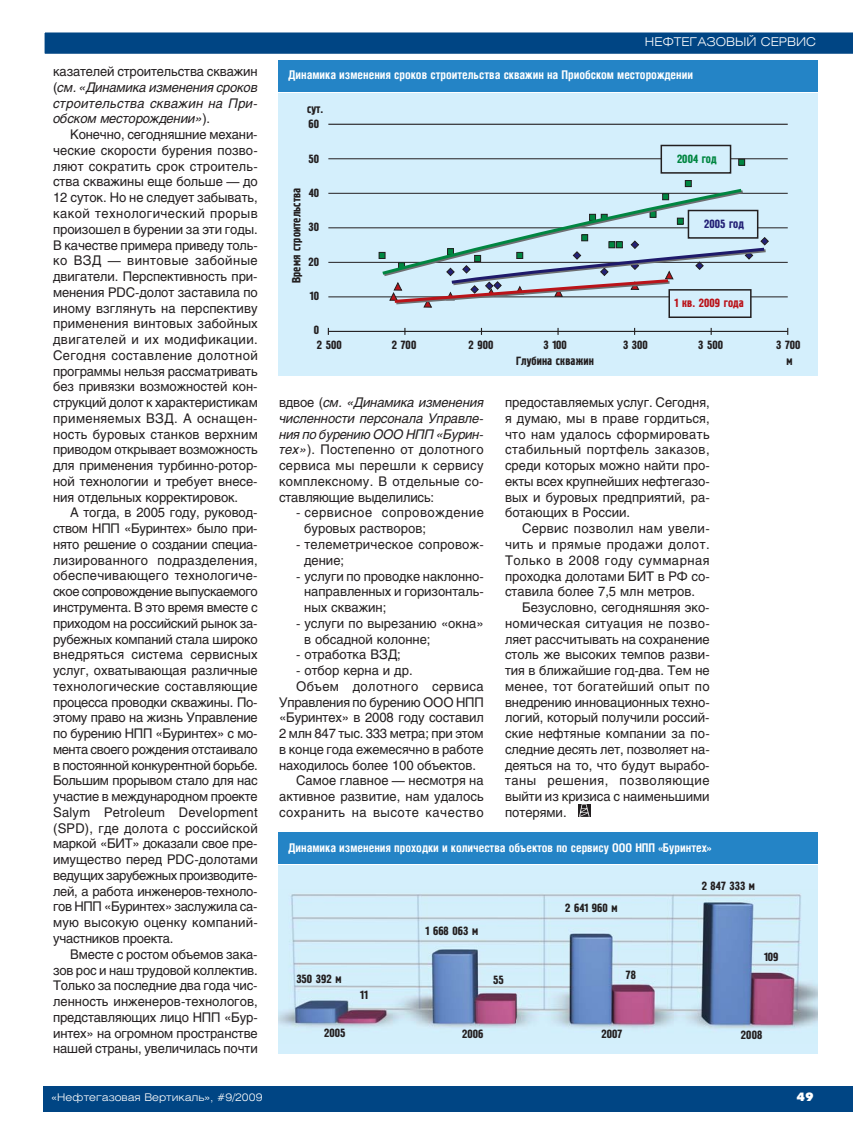
<style>
.page{position:relative;width:853px;height:1132px;background:#fff}
.page>*{position:absolute;margin:0;border:0;box-sizing:border-box;transform-origin:0 0}
.t1{font:13.2px/15.8px "Helios";color:#231f20;text-align:justify}
.t2{font:italic 13.2px/15.8px "Helios";letter-spacing:.02em;color:#231f20;text-align:justify}
.t3{font:13.2px/15.8px "Helios";letter-spacing:.04em;color:#231f20}
.t4{font:13.2px "Helios";letter-spacing:-.02em;color:#231f20}
.t5{font:13.2px "Helios";letter-spacing:.03em;color:#231f20}
.t6{font:700 12px "Helios Cond";color:#fff}
.t7{font:12px "Pollock C1";color:#231f20}
.t8{font:300 12px "Helios Ext";color:#fff}
.t9{font:12px "Pollock C1";color:#ba1319}
.t10{font:12px "Pollock C1";color:#008641}
.t11{font:12px "Pollock C1";color:#232176}
.t12{font:12px "Futura Futuris XC";color:#fff}
.t13{font:300 10.5px "Helios Ext";color:#fff}
.s1{font-style:normal}
.s2{font-style:italic}
</style>
<div class="page">
<div style="left:43px;top:1085px;width:809px;height:26px;background:#004584"></div>
<svg style="left:578px;top:804px;width:12px;height:12px"></svg>
<svg style="left:579px;top:804px;width:10px;height:12px"></svg>
<svg style="left:44px;top:32px;width:808px;height:22px;background:#094b88"></svg>
<div style="left:278px;top:93px;width:539px;height:282px;background:#d4effc"></div>
<hr style="left:328px;top:124px;width:459px;height:1px;background:#231f20">
<hr style="left:328px;top:331px;width:459px;height:1px;background:#231f20">
<hr style="left:328px;top:296px;width:459px;height:1px;background:#231f20">
<hr style="left:328px;top:262px;width:459px;height:1px;background:#231f20">
<hr style="left:328px;top:227px;width:459px;height:1px;background:#231f20">
<hr style="left:328px;top:193px;width:459px;height:1px;background:#231f20">
<hr style="left:328px;top:158px;width:459px;height:1px;background:#231f20">
<div style="left:738px;top:159px;width:6px;height:7px;border:1px solid #231f20"></div>
<div style="left:661px;top:145px;width:69px;height:28px;background:#d4effc"></div>
<div style="left:660px;top:145px;width:71px;height:29px;border:2px solid #231f20"></div>
<div style="left:668px;top:289px;width:83px;height:29px;border:2px solid #231f20"></div>
<svg style="left:379px;top:180px;width:390px;height:128px"></svg>
<div style="left:278px;top:60px;width:539px;height:32px;background:#2484c6"></div>
<div style="left:278px;top:865px;width:539px;height:188px;background:#d4effc"></div>
<img style="left:278px;top:894px;width:539px;height:135px">
<div style="left:278px;top:832px;width:539px;height:32px;background:#2484c6"></div>
<p class="t2" style="left:53px;top:65px;width:206px"><span class="s1">казателей строительства скважин (</span>см. «Динамика изменения сроков строительства скважин на При&shy;обском месторождении»<span class="s1">).</span></p>
<p class="t1" style="left:53px;top:128px;width:206px;text-indent:17px">Конечно, сегодняшние механи&shy;ческие скорости бурения позво&shy;ляют сократить срок строитель&shy;ства скважины еще больше — до 12 суток. Но не следует забывать, какой технологический прорыв произошел в бурении за эти годы.<br>В качестве примера приведу толь&shy;ко ВЗД — винтовые забойные двигатели. Перспективность при&shy;менения PDC-долот заставила по иному взглянуть на перспективу применения винтовых забойных двигателей и их модификации.<br>Сегодня составление долотной программы нельзя рассматривать без привязки возможностей кон&shy;струкций долот к характеристикам применяемых ВЗД. А оснащен&shy;ность буровых станков верхним приводом открывает возможность для применения турбинно-ротор&shy;ной технологии и требует внесе&shy;ния отдельных корректировок.</p>
<p class="t1" style="left:53px;top:506px;width:206px;text-indent:17px">А тогда, в 2005 году, руковод&shy;ством НПП «Буринтех» было при&shy;нято решение о создании специа&shy;лизированного подразделения, обеспечивающего технологиче&shy;ское сопровождение выпускаемого инструмента. В это время вместе с приходом на российский рынок за&shy;рубежных компаний стала широко внедряться система сервисных услуг, охватывающая различные технологические составляющие процесса проводки скважины. По&shy;этому право на жизнь Управление по бурению НПП «Буринтех» с мо&shy;мента своего рождения отстаивало в постоянной конкурентной борьбе.<br>Большим прорывом стало для нас участие в международном проекте Salym Petroleum Development (SPD), где долота с российской маркой «БИТ» доказали свое пре&shy;имущество перед PDC-долотами ведущих зарубежных производите&shy;лей, а работа инженеров-техноло&shy;гов НПП «Буринтех» заслужила са&shy;мую высокую оценку компаний&shy;участников проекта.</p>
<p class="t1" style="left:53px;top:947px;width:206px;text-indent:17px">Вместе с ростом объемов зака&shy;зов рос и наш трудовой коллектив.<br>Только за последние два года чис&shy;ленность инженеров-технологов, представляющих лицо НПП «Бур&shy;интех» на огромном пространстве нашей страны, увеличилась почти</p>
<p class="t13" style="left:52px;top:1093px;width:212px">«Нефтегазовая Вертикаль», #9/2009</p>
<p class="t8" style="left:644px;top:37px;width:173px">НЕФТЕГАЗОВЫЙ СЕРВИС</p>
<p class="t6" style="left:288px;top:70px;width:406px">Динамика изменения сроков строительства скважин на Приобском месторождении</p>
<p class="t7" style="left:307px;top:102px;width:18px">сут.</p>
<p class="t7" style="left:308px;top:117px;width:12px">60</p>
<p class="t7" style="left:308px;top:152px;width:12px">50</p>
<p class="t7" style="left:289px;top:283px;width:97px;rotate:-90deg">Время строительства</p>
<p class="t7" style="left:309px;top:186px;width:12px">40</p>
<p class="t7" style="left:308px;top:220px;width:12px">30</p>
<p class="t7" style="left:308px;top:255px;width:12px">20</p>
<p class="t7" style="left:310px;top:289px;width:11px">10</p>
<p class="t7" style="left:314px;top:323px;width:7px">0</p>
<p class="t7" style="left:317px;top:338px;width:26px">2 500</p>
<p class="t10" style="left:676px;top:152px;width:41px">2004 год</p>
<p class="t11" style="left:704px;top:217px;width:41px">2005 год</p>
<p class="t7" style="left:392px;top:338px;width:26px">2 700</p>
<p class="t7" style="left:468px;top:338px;width:26px">2 900</p>
<p class="t9" style="left:674px;top:296px;width:71px">1 кв. 2009 года</p>
<p class="t7" style="left:543px;top:338px;width:25px">3 100</p>
<p class="t7" style="left:623px;top:338px;width:26px">3 300</p>
<p class="t7" style="left:698px;top:338px;width:26px">3 500</p>
<p class="t7" style="left:776px;top:338px;width:26px">3 700</p>
<p class="t7" style="left:516px;top:354px;width:79px">Глубина скважин</p>
<p class="t7" style="left:786px;top:354px;width:8px">м</p>
<p class="t1" style="left:279px;top:396px;width:206px">вдвое (<span class="s2">см. «Динамика изменения численности персонала Управле&shy;ния по бурению ООО НПП «Бурин&shy;тех»</span>). Постепенно от долотного сервиса мы перешли к сервису комплексному. В отдельные со&shy;ставляющие выделились:</p>
<p class="t3" style="left:304px;top:506px;width:181px;text-indent:-8px">- сервисное сопровождение буровых растворов;</p>
<p class="t1" style="left:304px;top:537px;width:181px;text-indent:-8px">- телеметрическое сопровож&shy;дение;</p>
<p class="t1" style="left:304px;top:569px;width:181px;text-indent:-8px">- услуги по проводке наклонно&shy;направленных и горизонталь&shy;ных скважин;</p>
<p class="t1" style="left:304px;top:616px;width:181px;text-indent:-8px">- услуги по вырезанию «окна» в обсадной колонне;</p>
<p class="t1" style="left:296px;top:648px;width:106px">- отработка ВЗД;</p>
<p class="t1" style="left:296px;top:663px;width:118px">- отбор керна и др.</p>
<p class="t5" style="left:296px;top:681px;width:189px">Объем долотного сервиса</p>
<p class="t4" style="left:279px;top:697px;width:206px">Управления по бурению ООО НПП</p>
<p class="t1" style="left:279px;top:711px;width:206px">«Буринтех» в 2008 году составил</p>
<p class="t4" style="left:279px;top:728px;width:206px">2 млн 847 тыс. 333 метра; при этом</p>
<p class="t1" style="left:279px;top:742px;width:206px">в конце года ежемесячно в работе</p>
<p class="t1" style="left:279px;top:758px;width:198px">находилось более 100 объектов.</p>
<p class="t1" style="left:296px;top:774px;width:189px">Самое главное — несмотря на</p>
<p class="t1" style="left:279px;top:789px;width:206px">активное развитие, нам удалось</p>
<p class="t3" style="left:279px;top:805px;width:206px">сохранить на высоте качество</p>
<p class="t1" style="left:505px;top:396px;width:206px">предоставляемых услуг. Сегодня, я думаю, мы в праве гордиться, что нам удалось сформировать стабильный портфель заказов, среди которых можно найти про&shy;екты всех крупнейших нефтегазо&shy;вых и буровых предприятий, ра&shy;ботающих в России.</p>
<p class="t1" style="left:505px;top:522px;width:206px;text-indent:17px">Сервис позволил нам увели&shy;чить и прямые продажи долот.<br>Только в 2008 году суммарная проходка долотами БИТ в РФ со&shy;ставила более 7,5 млн метров.</p>
<p class="t1" style="left:505px;top:600px;width:206px;text-indent:17px">Безусловно, сегодняшняя эко&shy;номическая ситуация не позво&shy;ляет рассчитывать на сохранение столь же высоких темпов разви&shy;тия в ближайшие год-два. Тем не менее, тот богатейший опыт по внедрению инновационных техно&shy;логий, который получили россий&shy;ские нефтяные компании за по&shy;следние десять лет, позволяет на&shy;деяться на то, что будут вырабо&shy;таны решения, позволяющие выйти из кризиса с наименьшими потерями.</p>
<p class="t6" style="left:288px;top:842px;width:424px">Динамика изменения проходки и количества объектов по сервису ООО НПП «Буринтех»</p>
<p class="t7" style="left:296px;top:972px;width:47px">350 392 м</p>
<p class="t7" style="left:360px;top:988px;width:9px">11</p>
<p class="t7" style="left:425px;top:923px;width:54px">1 668 063 м</p>
<p class="t7" style="left:493px;top:973px;width:12px">55</p>
<p class="t7" style="left:565px;top:901px;width:54px">2 641 960 м</p>
<p class="t7" style="left:625px;top:967px;width:12px">78</p>
<p class="t7" style="left:701px;top:878px;width:55px">2 847 333 м</p>
<p class="t7" style="left:763px;top:949px;width:16px">109</p>
<p class="t7" style="left:324px;top:1025px;width:23px">2005</p>
<p class="t7" style="left:462px;top:1026px;width:23px">2006</p>
<p class="t7" style="left:601px;top:1026px;width:22px">2007</p>
<p class="t7" style="left:740px;top:1027px;width:23px">2008</p>
<p class="t12" style="left:796px;top:1092px;width:18px">49</p>
</div>
